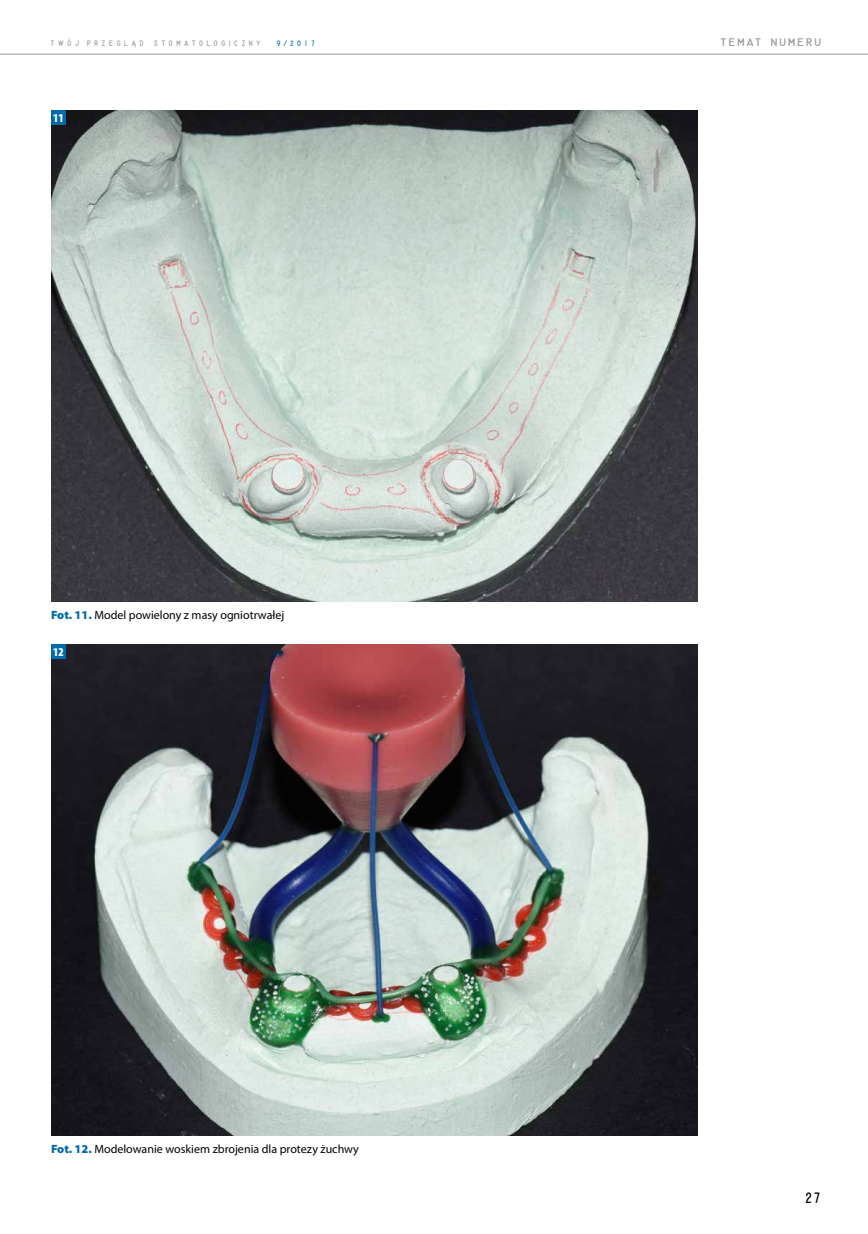
<style>
.page{position:relative;width:868px;height:1234px;background:#fff}
.page>*{position:absolute;margin:0;border:0;box-sizing:border-box;transform-origin:0 0}
.t1{font:15.75px "Gordon URWTCE Con";color:#000}
.t2{font:12px "Myriad Pro";color:#000}
.t3{font:900 condensed 12px "Myriad Pro";color:#fff}
.t4{font:11.55px "Gordon URWTCE Con";letter-spacing:.145em;color:#98989c;scale:1.25 1}
.t5{font:8.4px "Gordon URWTCE Con";letter-spacing:.445em;color:#98989c}
.t6{font:8.25px "Gordon URWTCE Con";color:#006aab}
.s1{font-weight:900;color:#006aab}
</style>
<div class="page">
<img style="left:51px;top:644px;width:646px;height:491px">
<img style="left:51px;top:111px;width:646px;height:490px">
<div style="left:51px;top:111px;width:14px;height:14px;background:#006aab"></div>
<div style="left:51px;top:644px;width:14px;height:15px;background:#006aab"></div>
<hr style="left:0;top:54px;width:867px;height:1px;background:#98989c">
<p class="t5" style="left:51px;top:38px;width:211px">TWÓJ PRZEGLĄD STOMATOLOGICZNY</p>
<p class="t6" style="left:276px;top:38px;width:40px">9/2017</p>
<p class="t3" style="left:53px;top:111px;width:12px">11</p>
<p class="t2" style="left:51px;top:607px;width:235px"><span class="s1">Fot. 11.</span> Model powielony z masy ogniotrwałej</p>
<p class="t3" style="left:53px;top:645px;width:12px">12</p>
<p class="t2" style="left:51px;top:1141px;width:309px"><span class="s1">Fot. 12.</span> Modelowanie woskiem zbrojenia dla protezy żuchwy</p>
<p class="t4" style="left:720px;top:36px;width:82px">TEMAT NUMERU</p>
<h1 class="t1" style="left:804px;top:1187px;width:18px">27</h1>
</div>
